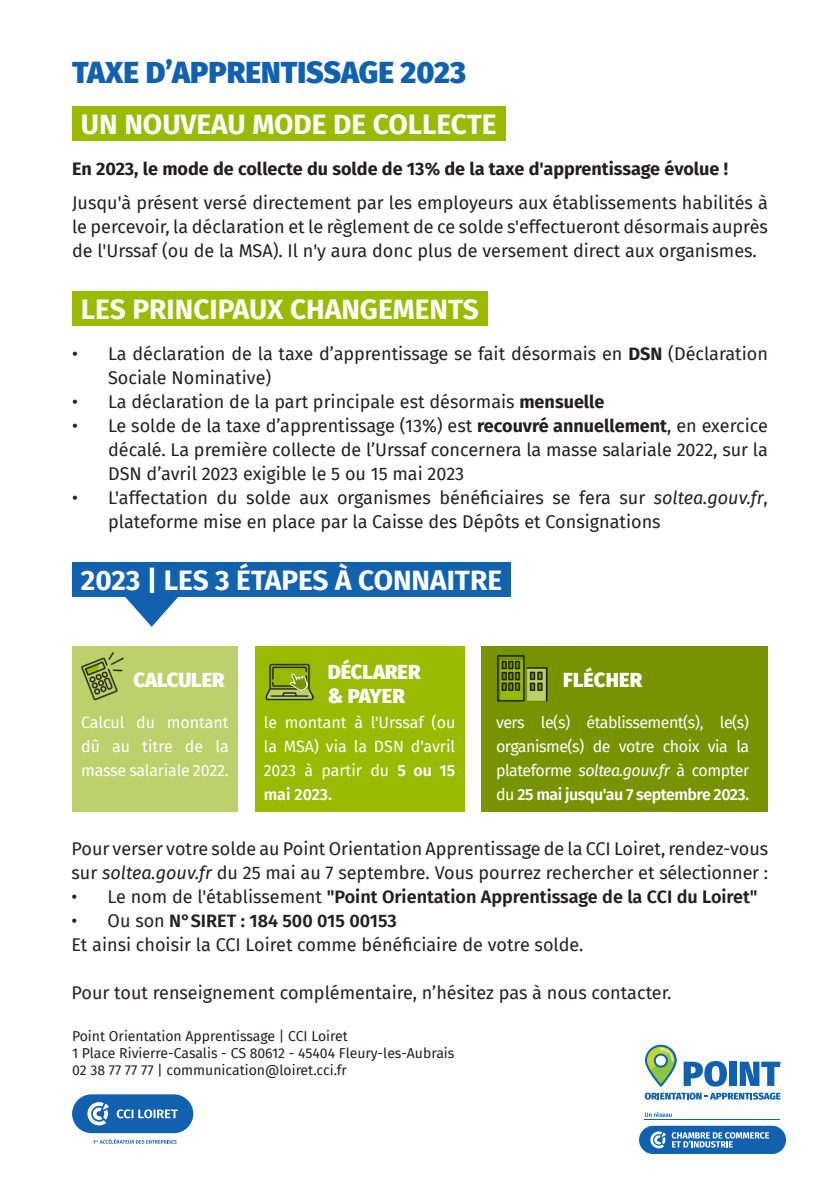
<style>
.page{position:relative;width:840px;height:1191px;background:#fff}
.page>*{position:absolute;margin:0;border:0;box-sizing:border-box;transform-origin:0 0}
.t1{font:900 30px "Fira Sans";color:#1161af}
.t2{font:700 28px "Fira Sans";color:#fff}
.t3{font:900 20px "Fira Sans";color:#fff}
.t4{font:18px/24px "Fira Sans";color:#231f20}
.t5{font:600 18px "Fira Sans";color:#231f20}
.t6{font:700 18px "Fira Sans";color:#231f20}
.t7{font:16px/24px "Fira Sans";letter-spacing:-.01em;color:#fff;text-align:justify}
.t8{font:14px "Fira Sans";color:#231f20}
.s1{font-weight:700}
.s2{font-style:italic}
.s3{font-weight:600}
.s4{font-weight:400}
</style>
<div class="page">
<div style="left:72px;top:106px;width:433px;height:34px;background:#9aba00"></div>
<hr style="left:644px;top:1119px;width:135px;height:1px;background:#1161af">
<div style="left:638px;top:1125px;width:147px;height:29px;background:#1161af;border-radius:14px"></div>
<svg style="left:650px;top:1131px;width:15px;height:17px"></svg>
<svg style="left:671px;top:1132px;width:97px;height:15px"></svg>
<svg style="left:645px;top:1044px;width:31px;height:42px"></svg>
<svg style="left:683px;top:1061px;width:43px;height:25px"></svg>
<div style="left:729px;top:1061px;width:7px;height:25px;background:#1161af"></div>
<svg style="left:739px;top:1061px;width:41px;height:25px"></svg>
<svg style="left:644px;top:1112px;width:27px;height:5px"></svg>
<svg style="left:644px;top:1092px;width:136px;height:7px"></svg>
<svg style="left:72px;top:1094px;width:121px;height:49px"></svg>
<div style="left:72px;top:563px;width:438px;height:34px;background:#1262ae"></div>
<svg style="left:125px;top:597px;width:53px;height:30px"></svg>
<div style="left:72px;top:646px;width:166px;height:166px;background:#bed06b"></div>
<div style="left:255px;top:646px;width:209px;height:166px;background:#9aba00"></div>
<div style="left:481px;top:646px;width:286px;height:166px;background:#799200"></div>
<div style="left:72px;top:292px;width:415px;height:34px;background:#9aba00"></div>
<img style="left:81px;top:652px;width:43px;height:49px">
<img style="left:497px;top:655px;width:51px;height:47px">
<img style="left:265px;top:663px;width:48px;height:38px">
<img style="left:289px;top:673px;width:18px;height:18px">
<p class="t1" style="left:72px;top:46px;width:395px">TAXE D’APPRENTISSAGE 2023</p>
<p class="t2" style="left:81px;top:100px;width:417px">UN NOUVEAU MODE DE COLLECTE</p>
<p class="t6" style="left:72px;top:153px;width:657px">En 2023, le mode de collecte du solde de 13% de la taxe d'apprentissage évolue !</p>
<p class="t4" style="left:72px;top:190px;width:697px;text-align:justify">Jusqu'à présent versé directement par les employeurs aux établissements habilités à le percevoir, la déclaration et le règlement de ce solde s'effectueront désormais auprès de l'Urssaf (ou de la MSA). Il n'y aura donc plus de versement direct aux organismes.</p>
<p class="t2" style="left:81px;top:286px;width:399px">LES PRINCIPAUX CHANGEMENTS</p>
<p class="t4" style="left:108px;top:341px;width:661px;text-indent:-36px">• La déclaration de la taxe d’apprentissage se fait désormais en <span class="s1">DSN</span> (Déclaration<br>Sociale Nominative)</p>
<p class="t4" style="left:72px;top:389px;width:533px">• La déclaration de la part principale est désormais <span class="s1">mensuelle</span></p>
<p class="t4" style="left:108px;top:413px;width:661px;text-align:justify;text-indent:-36px">• Le solde de la taxe d’apprentissage (13%) est <span class="s1">recouvré annuellement</span>, en exercice décalé. La première collecte de l’Urssaf concernera la masse salariale 2022, sur la DSN d’avril 2023 exigible le 5 ou 15 mai 2023</p>
<p class="t4" style="left:108px;top:485px;width:661px;text-indent:-36px">• L'affectation du solde aux organismes bénéficiaires se fera sur <span class="s2">soltea.gouv.fr</span>, plateforme mise en place par la Caisse des Dépôts et Consignations</p>
<p class="t2" style="left:81px;top:557px;width:422px">2023 | LES 3 ÉTAPES À CONNAITRE</p>
<p class="t3" style="left:133px;top:662px;width:93px">CALCULER</p>
<p class="t3" style="left:327px;top:653px;width:94px">DÉCLARER</p>
<p class="t3" style="left:327px;top:677px;width:79px">&amp; PAYER</p>
<p class="t3" style="left:562px;top:662px;width:81px">FLÉCHER</p>
<p class="t7" style="left:81px;top:709px;width:149px">Calcul du montant dû au titre de la masse salariale 2022.</p>
<p class="t7" style="left:263px;top:709px;width:193px">le montant à l'Urssaf (ou la MSA) via la DSN d'avril 2023 à partir du <span class="s3">5 ou 15 mai 2023.</span></p>
<p class="t7" style="left:495px;top:709px;width:254px">vers le(s) établissement(s), le(s) organisme(s) de votre choix via la plateforme <span class="s2">soltea.gouv.fr</span> à compter du <span class="s3">25 mai jusqu'au 7 septembre 2023.</span></p>
<p class="t4" style="left:71px;top:836px;width:698px">Pour verser votre solde au Point Orientation Apprentissage de la CCI Loiret, rendez-vous sur <span class="s2">soltea.gouv.fr</span> du 25 mai au 7 septembre. Vous pourrez rechercher et sélectionner :</p>
<p class="t5" style="left:72px;top:882px;width:687px"><span class="s4">• Le nom de l'établissement</span> "Point Orientation Apprentissage de la CCI du Loiret"</p>
<p class="t5" style="left:72px;top:906px;width:326px"><span class="s4">• Ou son</span> N°SIRET : 184 500 015 00153</p>
<p class="t4" style="left:72px;top:932px;width:513px">Et ainsi choisir la CCI Loiret comme bénéficiaire de votre solde.</p>
<p class="t4" style="left:72px;top:980px;width:601px">Pour tout renseignement complémentaire, n’hésitez pas à nous contacter.</p>
<p class="t8" style="left:72px;top:1025px;width:277px">Point Orientation Apprentissage | CCI Loiret</p>
<p class="t8" style="left:72px;top:1042px;width:383px">1 Place Rivierre-Casalis - CS 80612 - 45404 Fleury-les-Aubrais</p>
<p class="t8" style="left:72px;top:1059px;width:276px">02 38 77 77 77 | communication@loiret.cci.fr</p>
</div>
